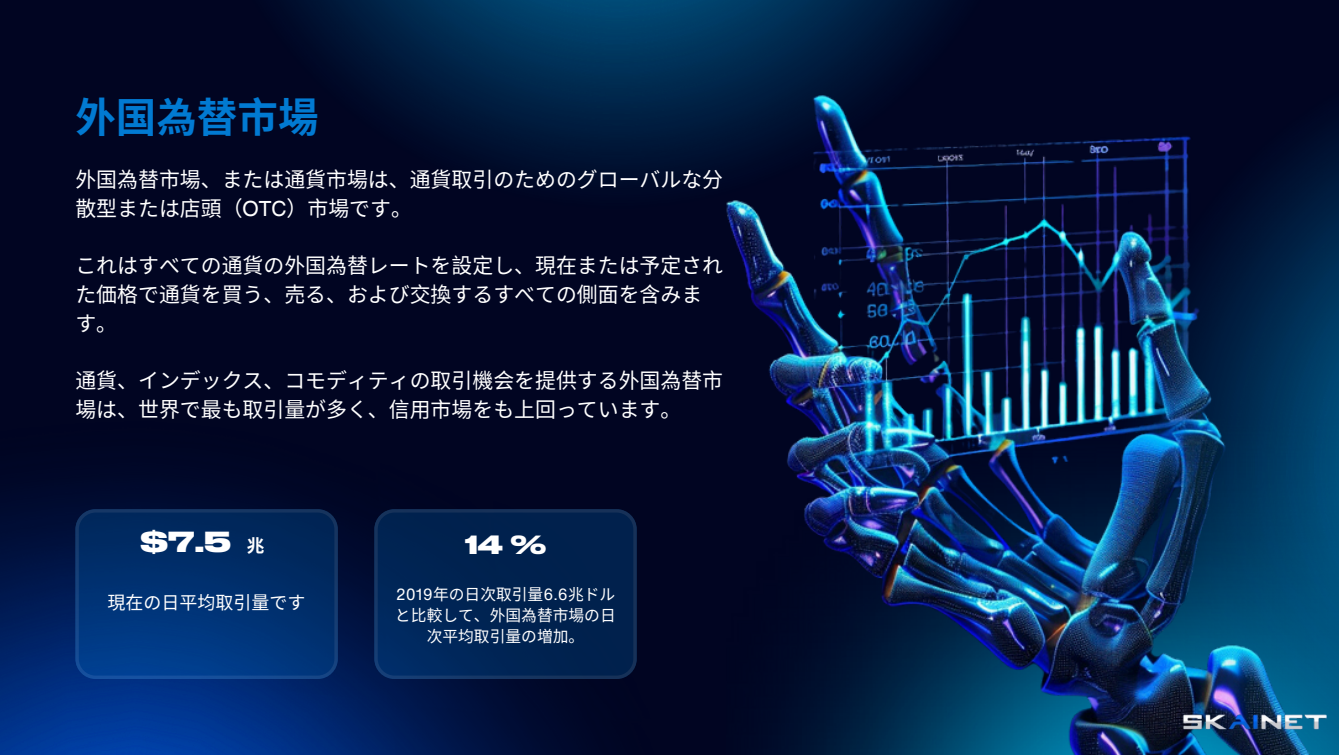
<style>
.page{position:relative;width:1339px;height:755px;background:#fff}
.page>*{position:absolute;margin:0;border:0;box-sizing:border-box;transform-origin:0 0}
.t1{font:700 40.5px "Noto Sans CJ Ksc";color:#017ad2}
.t2{font:700 27.22px "Druk Wide Cyr";color:#fff}
.t3{font:700 24.75px "Druk Wide Cyr";color:#fff}
.t4{font:20.93px/28.8px "Noto Sans CJ Ksc";color:#fff}
.t5{font:18px "Noto Sans CJ Ksc";color:#fff}
.t6{font:700 17.78px "Noto Sans CJ Ksc";color:#fff}
.t7{font:15.75px/20.9px "Noto Sans CJ Ksc";color:#fff;text-align:center}
.s1{font-family:"Helvetica World"}
.s2{font-family:"Helvetica Now Text"}
</style>
<div class="page">
<div style="left:0;top:0;width:1338px;height:754px;background:#010522"></div>
<img style="left:726px;top:139px;width:390px;height:615px">
<img style="left:0;top:485px;width:637px;height:269px">
<img style="left:1116px;top:129px;width:222px;height:625px">
<img style="left:290px;top:0;width:754px;height:211px">
<svg style="left:374px;top:509px;width:262px;height:169px;background:#012352"></svg>
<svg style="left:75px;top:509px;width:262px;height:169px;background:#01316f"></svg>
<img style="left:1179px;top:701px;width:148px;height:34px">
<h4 class="t1" style="left:75px;top:85px;width:244px">外国為替市場</h4>
<h1 class="t4" style="left:75px;top:164px;width:649px">外国為替市場、または通貨市場は、通貨取引のためのグローバルな分散型または店頭（<span class="s1">OTC</span>）市場です。</h1>
<h3 class="t4" style="left:75px;top:250px;width:649px">これはすべての通貨の外国為替レートを設定し、現在または予定された価格で通貨を買う、売る、および交換するすべての側面を含みます。</h3>
<h4 class="t4" style="left:75px;top:365px;width:649px">通貨、インデックス、コモディティの取引機会を提供する外国為替市場は、世界で最も取引量が多く、信用市場をも上回っています。</h4>
<p class="t2" style="left:140px;top:524px;width:92px">$7.5</p>
<h2 class="t6" style="left:247px;top:531px;width:19px">兆</h2>
<p class="t5" style="left:107px;top:587px;width:200px">現在の日平均取引量です</p>
<h5 class="t3" style="left:464px;top:528px;width:83px">14 %</h5>
<p class="t7" style="left:395px;top:582px;width:221px"><span class="s2">2019</span>年の日次取引量<span class="s2">6.6</span>兆ドルと比較して、外国為替市場の日次平均取引量の増加。</p>
</div>
